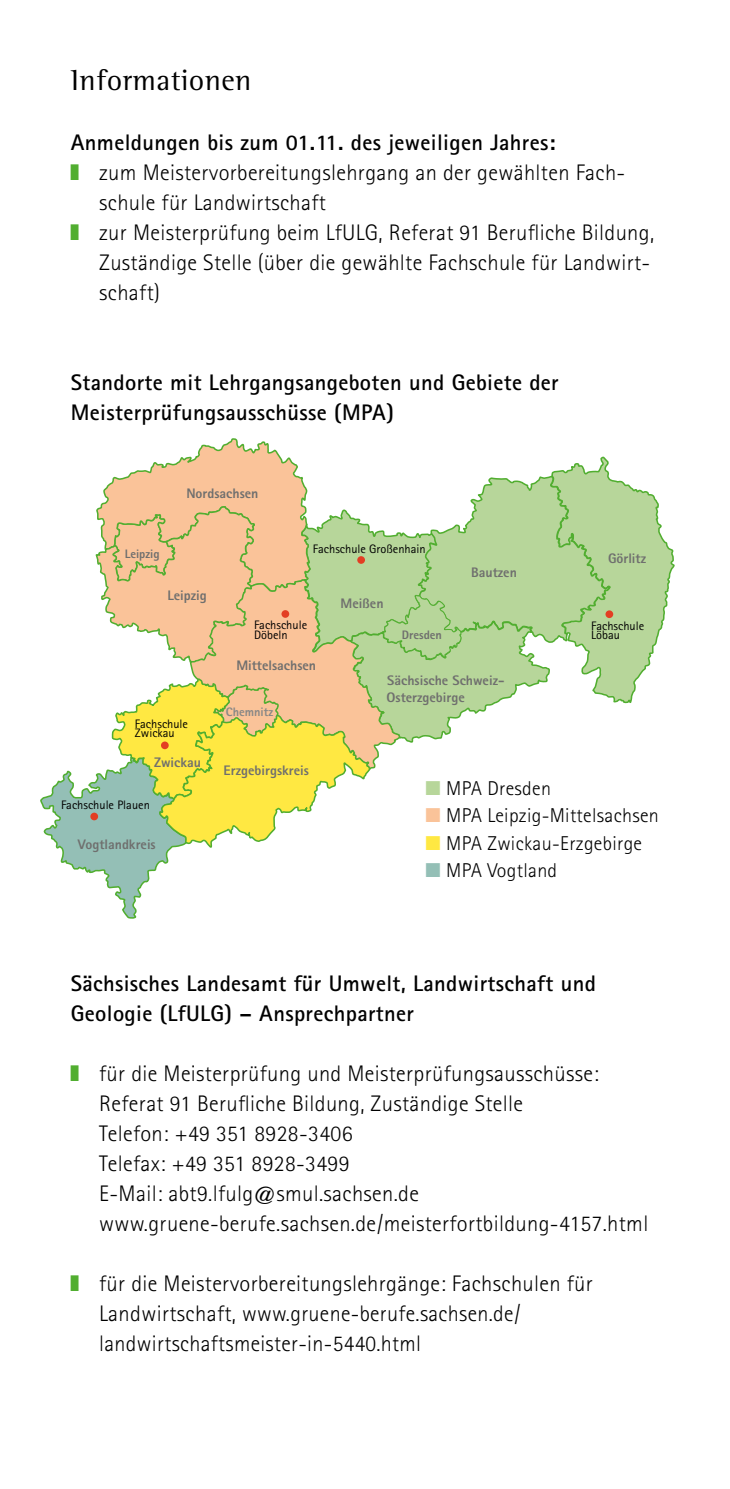
<style>
.page{position:relative;width:730px;height:1489px;background:#fff}
.page>*{position:absolute;margin:0;border:0;box-sizing:border-box;transform-origin:0 0}
.H1_Subline{font:30px "Rotis Semi Serif";letter-spacing:.015em;color:#000}
.t1{font:300 22.5px/30px "Rotis Sans Serif";letter-spacing:.015em;color:#000}
.t2{font:700 22.5px/30px "Rotis Sans Serif";letter-spacing:.015em;color:#000}
.t3{font:300 20px "Rotis Sans Serif";letter-spacing:.015em;color:#000}
.t4{font:800 13.75px/17.2px "Rotis Sans Serif";color:#6f6f6e}
.t5{font:12.25px/9.8px "Rotis Sans Serif";color:#000}
.t6{font:800 12.25px "Rotis Sans Serif";color:#6f6f6e}
.t7{font:800 12.25px "Rotis Sans Serif";color:#878786}
.s1{color:#51ae30}
.s2{color:#b7d69a}
.s3{color:#fac399}
.s4{color:#ffe842}
.s5{color:#94bfb6}
</style>
<div class="page">
<svg style="left:40px;top:438px;width:635px;height:481px"></svg>
<div style="left:90px;top:812px;width:8px;height:8px;background:#e33e23;border-radius:50%"></div>
<div style="left:161px;top:741px;width:8px;height:8px;background:#e33e23;border-radius:50%"></div>
<div style="left:281px;top:610px;width:8px;height:7px;background:#e33e23;border-radius:50%"></div>
<div style="left:357px;top:556px;width:8px;height:8px;background:#e33e23;border-radius:50%"></div>
<div style="left:605px;top:610px;width:8px;height:8px;background:#e33e23;border-radius:50%"></div>
<h1 class="H1_Subline" style="left:71px;top:62px;width:182px">Informationen</h1>
<h2 class="t2" style="left:71px;top:127px;width:486px">Anmeldungen bis zum 01.11. des jeweiligen Jahres:</h2>
<p class="t1" style="left:99px;top:157px;width:528px;text-indent:-28px"><span class="s1">•</span> zum Meistervorbereitungslehrgang an der gewählten Fach&shy;schule für Landwirtschaft</p>
<p class="t1" style="left:99px;top:217px;width:556px;text-indent:-28px"><span class="s1">•</span> zur Meisterprüfung beim LfULG, Referat 91 Berufliche Bildung,<br>Zuständige Stelle (über die gewählte Fachschule für Landwirt&shy;schaft)</p>
<h2 class="t2" style="left:71px;top:367px;width:489px">Standorte mit Lehrgangsangeboten und Gebiete der<br>Meisterprüfungsausschüsse (MPA)</h2>
<p class="t4" style="left:186px;top:484px;width:74px">Nordsachsen</p>
<p class="t6" style="left:125px;top:546px;width:37px">Leipzig</p>
<p class="t4" style="left:167px;top:586px;width:41px">Leipzig</p>
<p class="t5" style="left:313px;top:543px;width:114px">Fachschule Großenhain</p>
<p class="t4" style="left:341px;top:595px;width:45px">Meißen</p>
<p class="t4" style="left:471px;top:563px;width:47px">Bautzen</p>
<p class="t4" style="left:608px;top:550px;width:40px">Görlitz</p>
<p class="t5" style="left:254px;top:620px;width:55px">Fachschule<br>Döbeln</p>
<p class="t5" style="left:591px;top:620px;width:55px">Fachschule<br>Löbau</p>
<p class="t6" style="left:402px;top:627px;width:42px">Dresden</p>
<p class="t4" style="left:236px;top:656px;width:81px">Mittelsachsen</p>
<p class="t7" style="left:226px;top:704px;width:49px">Chemnitz</p>
<p class="t4" style="left:386px;top:671px;width:120px">Sächsische Schweiz-<br>Osterzgebirge</p>
<p class="t5" style="left:135px;top:718px;width:55px">Fachschule<br>Zwickau</p>
<p class="t4" style="left:154px;top:753px;width:48px">Zwickau</p>
<p class="t5" style="left:61px;top:799px;width:90px">Fachschule Plauen</p>
<p class="t4" style="left:78px;top:835px;width:79px">Vogtlandkreis</p>
<p class="t4" style="left:224px;top:761px;width:87px">Erzgebirgskreis</p>
<p class="t3" style="left:426px;top:776px;width:127px"><span class="s2">■</span> MPA Dresden</p>
<p class="t3" style="left:426px;top:804px;width:235px"><span class="s3">■</span> MPA Leipzig-Mittelsachsen</p>
<p class="t3" style="left:426px;top:831px;width:218px"><span class="s4">■</span> MPA Zwickau-Erzgebirge</p>
<p class="t3" style="left:426px;top:859px;width:133px"><span class="s5">■</span> MPA Vogtland</p>
<h2 class="t2" style="left:71px;top:967px;width:527px">Sächsisches Landesamt für Umwelt, Landwirtschaft und<br>Geologie (LfULG) – Ansprechpartner</h2>
<p class="t1" style="left:99px;top:1057px;width:551px;text-indent:-28px"><span class="s1">•</span> für die Meisterprüfung und Meisterprüfungsausschüsse:<br>Referat 91 Berufliche Bildung, Zuständige Stelle<br>Telefon: +49 351 8928-3406<br>Telefax: +49 351 8928-3499<br>E-Mail: abt9.lfulg@smul.sachsen.de www.gruene-berufe.sachsen.de/meisterfortbildung-4157.html</p>
<p class="t1" style="left:99px;top:1267px;width:495px;text-indent:-28px"><span class="s1">•</span> für die Meistervorbereitungslehrgänge: Fachschulen für<br>Landwirtschaft, www.gruene-berufe.sachsen.de/ landwirtschaftsmeister-in-5440.html</p>
</div>
